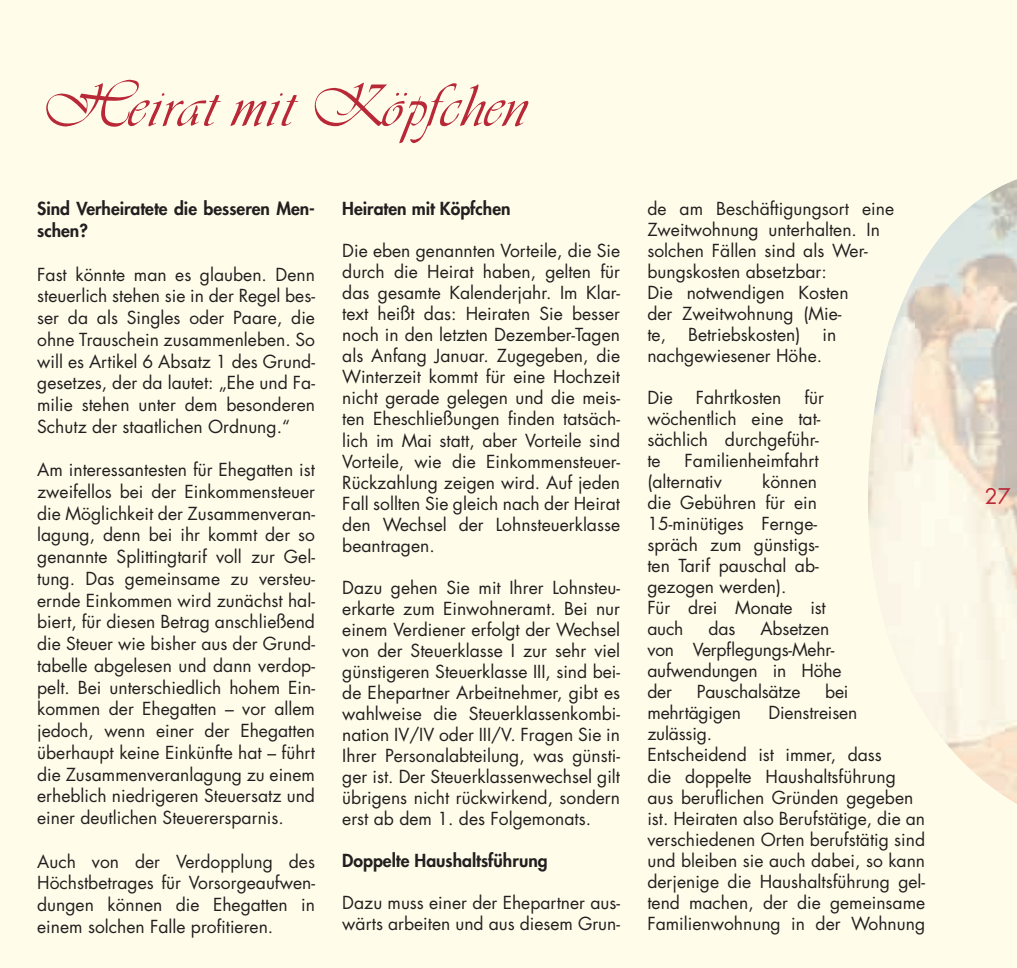
<style>
.page{position:relative;width:1017px;height:968px;background:#fff}
.page>*{position:absolute;margin:0;border:0;box-sizing:border-box;transform-origin:0 0}
.t1{font:59.5px "Vivaldi";color:#b82837}
.t2{font:21px "Futura";color:#b82837}
.t3{font:17.5px/21px "Futura";color:#231f20}
.t4{font:800 17.5px/21.7px "Futura";color:#231f20}
</style>
<div class="page">
<div style="left:0;top:0;width:1017px;height:967px;background:#fffdea"></div>
<img style="left:915px;top:179px;width:102px;height:625px">
<img style="left:868px;top:276px;width:47px;height:252px">
<h1 class="t1" style="left:37px;top:84px;width:486px">Heirat mit Köpfchen</h1>
<p class="t4" style="left:37px;top:199px;width:279px">Sind Verheiratete die besseren Men&shy;schen?</p>
<p class="t3" style="left:37px;top:265px;width:279px;line-height:21.7px;text-align:justify">Fast könnte man es glauben. Denn steuerlich stehen sie in der Regel bes&shy;ser da als Singles oder Paare, die ohne Trauschein zusammenleben. So will es Artikel 6 Absatz 1 des Grund&shy;gesetzes, der da lautet: „Ehe und Fa&shy;milie stehen unter dem besonderen Schutz der staatlichen Ordnung.“</p>
<p class="t3" style="left:37px;top:460px;width:279px;line-height:21.7px;text-align:justify">Am interessantesten für Ehegatten ist zweifellos bei der Einkommensteuer die Möglichkeit der Zusammenveran&shy;lagung, denn bei ihr kommt der so genannte Splittingtarif voll zur Gel&shy;tung. Das gemeinsame zu versteu&shy;ernde Einkommen wird zunächst hal&shy;biert, für diesen Betrag anschließend die Steuer wie bisher aus der Grund&shy;tabelle abgelesen und dann verdop&shy;pelt. Bei unterschiedlich hohem Ein&shy;kommen der Ehegatten – vor allem jedoch, wenn einer der Ehegatten überhaupt keine Einkünfte hat – führt die Zusammenveranlagung zu einem erheblich niedrigeren Steuersatz und einer deutlichen Steuerersparnis.</p>
<p class="t3" style="left:37px;top:851px;width:279px;line-height:21.7px;text-align:justify">Auch von der Verdopplung des Höchstbetrages für Vorsorgeaufwen&shy;dungen können die Ehegatten in einem solchen Falle profitieren.</p>
<p class="t4" style="left:342px;top:199px;width:170px">Heiraten mit Köpfchen</p>
<p class="t3" style="left:342px;top:242px;width:279px;text-align:justify">Die eben genannten Vorteile, die Sie durch die Heirat haben, gelten für das gesamte Kalenderjahr. Im Klar&shy;text heißt das: Heiraten Sie besser noch in den letzten Dezember-Tagen als Anfang Januar. Zugegeben, die Winterzeit kommt für eine Hochzeit nicht gerade gelegen und die meis&shy;ten Eheschließungen finden tatsäch&shy;lich im Mai statt, aber Vorteile sind Vorteile, wie die Einkommensteuer-Rückzahlung zeigen wird. Auf jeden Fall sollten Sie gleich nach der Heirat den Wechsel der Lohnsteuerklasse beantragen.</p>
<p class="t3" style="left:342px;top:578px;width:279px;text-align:justify">Dazu gehen Sie mit Ihrer Lohnsteu&shy;erkarte zum Einwohneramt. Bei nur einem Verdiener erfolgt der Wechsel von der Steuerklasse I zur sehr viel günstigeren Steuerklasse III, sind bei&shy;de Ehepartner Arbeitnehmer, gibt es wahlweise die Steuerklassenkombi&shy;nation IV/IV oder III/V. Fragen Sie in Ihrer Personalabteilung, was günsti&shy;ger ist. Der Steuerklassenwechsel gilt übrigens nicht rückwirkend, sondern erst ab dem 1. des Folgemonats.</p>
<p class="t4" style="left:342px;top:850px;width:207px">Doppelte Haushaltsführung</p>
<p class="t3" style="left:342px;top:893px;width:279px">Dazu muss einer der Ehepartner aus&shy;wärts arbeiten und aus diesem Grun-</p>
<p class="t3" style="left:647px;top:200px;width:248px">de am Beschäftigungsort eine<br>Zweitwohnung unterhalten. In solchen Fällen sind als Wer&shy;bungskosten absetzbar:<br>Die notwendigen Kosten<br>der Zweitwohnung (Mie-<br>te,</p>
<p class="t3" style="left:688px;top:326px;width:114px">Betriebskosten)</p>
<p class="t3" style="left:822px;top:326px;width:15px">in</p>
<p class="t3" style="left:647px;top:347px;width:176px">nachgewiesener Höhe.</p>
<p class="t3" style="left:647px;top:389px;width:27px">Die</p>
<p class="t3" style="left:696px;top:389px;width:87px">Fahrtkosten</p>
<p class="t3" style="left:647px;top:389px;width:178px;text-indent:157px">für wöchentlich eine tat&shy;sächlich durchgeführ&shy;te</p>
<p class="t3" style="left:647px;top:452px;width:173px;text-indent:37px">Familienheimfahrt (alternativ</p>
<p class="t3" style="left:647px;top:473px;width:180px;text-indent:115px">können die Gebühren für ein<br>15-minütiges Fernge&shy;spräch zum günstigs&shy;ten Tarif pauschal ab&shy;gezogen werden).<br>Für drei Monate ist auch</p>
<p class="t3" style="left:647px;top:620px;width:196px;text-indent:113px">Absetzen von Verpflegungs-Mehr&shy;aufwendungen in Höhe der</p>
<p class="t3" style="left:709px;top:620px;width:28px">das</p>
<p class="t3" style="left:697px;top:683px;width:105px">Pauschalsätze</p>
<p class="t3" style="left:825px;top:683px;width:25px">bei</p>
<p class="t3" style="left:647px;top:704px;width:95px">mehrtägigen</p>
<p class="t3" style="left:768px;top:704px;width:90px">Dienstreisen</p>
<p class="t3" style="left:647px;top:725px;width:279px">zulässig.<br>Entscheidend ist immer, dass<br>die doppelte Haushaltsführung aus beruflichen Gründen gegeben ist. Heiraten also Berufstätige, die an verschiedenen Orten berufstätig sind und bleiben sie auch dabei, so kann derjenige die Haushaltsführung gel&shy;tend machen, der die gemeinsame<br>Familienwohnung in der Wohnung</p>
<p class="t2" style="left:985px;top:487px;width:27px">27</p>
</div>
